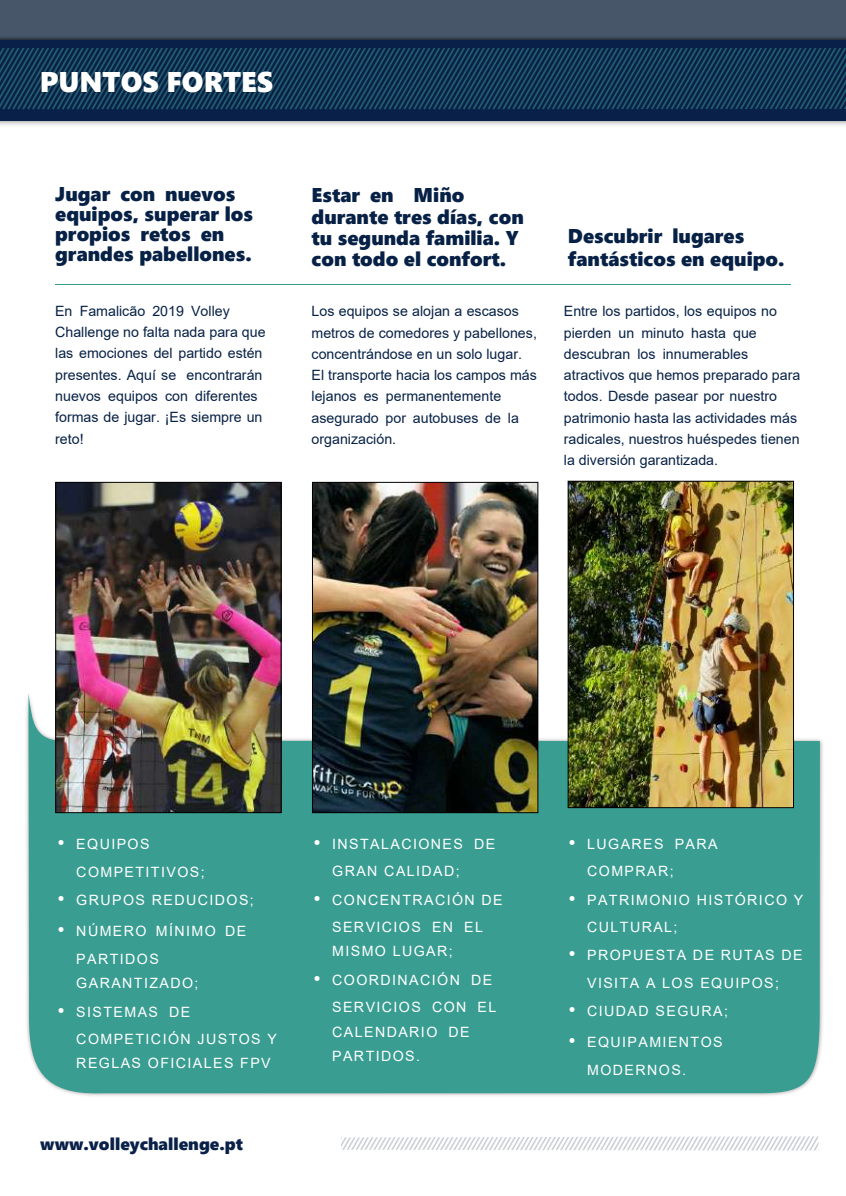
<style>
.page{position:relative;width:846px;height:1196px;background:#fff}
.page>*{position:absolute;margin:0;border:0;box-sizing:border-box;transform-origin:0 0}
.t1{font:28.4px "Segoe UI Black";color:#fff}
.t2{font:19.8px/19.8px "Segoe UI Black";color:#072146}
.t3{font:17px "Segoe UI Black";color:#092148}
.t4{font:14.2px/21.4px "Arial";color:#072146}
.t5{font:14.2px/27.2px "Arial";letter-spacing:.1em;color:#fff}
.s1{font-family:"VAG Rounded BT";font-size:17px}
</style>
<div class="page">
<div style="left:0;top:0;width:845px;height:61px;background:#475669"></div>
<img style="left:0;top:37px;width:845px;height:89px">
<div style="left:0;top:40px;width:845px;height:80px;background:#092148"></div>
<svg style="left:0;top:48px;width:845px;height:62px"></svg>
<svg style="left:341px;top:1136px;width:477px;height:14px"></svg>
<div style="left:28px;top:693px;width:791px;height:401px;background:#399d91"></div>
<img style="left:57px;top:484px;width:222px;height:327px">
<div style="left:55px;top:482px;width:226px;height:331px;border:1px solid #000"></div>
<img style="left:314px;top:484px;width:222px;height:327px">
<div style="left:312px;top:482px;width:226px;height:331px;border:1px solid #000"></div>
<hr style="left:55px;top:284px;width:735px;height:1px;background:#389c90">
<img style="left:569px;top:483px;width:222px;height:323px">
<div style="left:567px;top:481px;width:226px;height:327px;border:1px solid #000"></div>
<img style="left:39px;top:37px;width:312px;height:89px">
<h1 class="t1" style="left:40px;top:71px;width:235px">PUNTOS FORTES</h1>
<h2 class="t2" style="left:55px;top:186px;width:199px">Jugar con nuevos equipos, superar los propios retos en grandes pabellones.</h2>
<p class="t4" style="left:55px;top:301px;width:212px">En Famalicão 2019 Volley<br>Challenge no falta nada para que las emociones del partido estén presentes. Aquí se encontrarán nuevos equipos con diferentes formas de jugar. ¡Es siempre un reto!</p>
<h2 class="t2" style="left:311px;top:187px;width:214px;line-height:21.2px">Estar en Miño durante tres días, con tu segunda familia. Y con todo el confort.</h2>
<p class="t4" style="left:311px;top:302px;width:227px">Los equipos se alojan a escasos metros de comedores y pabellones, concentrándose en un solo lugar.<br>El transporte hacia los campos más lejanos es permanentemente asegurado por autobuses de la organización.</p>
<h2 class="t2" style="left:567px;top:226px;width:218px;line-height:22.8px">Descubrir lugares fantásticos en equipo.</h2>
<p class="t4" style="left:563px;top:302px;width:238px">Entre los partidos, los equipos no pierden un minuto hasta que descubran los innumerables atractivos que hemos preparado para todos. Desde pasear por nuestro patrimonio hasta las actividades más radicales, nuestros huéspedes tienen la diversión garantizada.</p>
<p class="t5" style="left:76px;top:832px;width:130px;text-indent:-20px"><span class="s1">•</span> EQUIPOS<br>COMPETITIVOS;</p>
<p class="t5" style="left:56px;top:888px;width:199px"><span class="s1">•</span> GRUPOS REDUCIDOS;</p>
<p class="t5" style="left:76px;top:919px;width:171px;text-indent:-20px"><span class="s1">•</span> NÚMERO MÍNIMO DE<br>PARTIDOS</p>
<p class="t5" style="left:76px;top:970px;width:124px">GARANTIZADO;</p>
<p class="t5" style="left:76px;top:999px;width:202px;text-indent:-20px"><span class="s1">•</span> SISTEMAS DE<br>COMPETICIÓN JUSTOS Y</p>
<p class="t5" style="left:76px;top:1051px;width:196px">REGLAS OFICIALES FPV</p>
<p class="t3" style="left:40px;top:1137px;width:204px">www.volleychallenge.pt</p>
<p class="t5" style="left:332px;top:831px;width:164px;text-indent:-20px"><span class="s1">•</span> INSTALACIONES DE<br>GRAN CALIDAD;</p>
<p class="t5" style="left:312px;top:887px;width:192px;text-align:center"><span class="s1">•</span> CONCENTRACIÓN DE<br>SERVICIOS EN EL</p>
<p class="t5" style="left:332px;top:939px;width:122px">MISMO LUGAR;</p>
<p class="t5" style="left:312px;top:967px;width:186px;text-align:right"><span class="s1">•</span> COORDINACIÓN DE<br>SERVICIOS CON EL</p>
<p class="t5" style="left:332px;top:1020px;width:139px;line-height:24.4px">CALENDARIO DE<br>PARTIDOS.</p>
<p class="t5" style="left:587px;top:831px;width:132px;text-indent:-20px"><span class="s1">•</span> LUGARES PARA<br>COMPRAR;</p>
<p class="t5" style="left:587px;top:887px;width:218px;text-indent:-20px"><span class="s1">•</span> PATRIMONIO HISTÓRICO Y<br>CULTURAL;</p>
<p class="t5" style="left:567px;top:943px;width:237px;text-align:center"><span class="s1">•</span> PROPUESTA DE RUTAS DE<br>VISITA A LOS EQUIPOS;</p>
<p class="t5" style="left:567px;top:998px;width:162px"><span class="s1">•</span> CIUDAD SEGURA;</p>
<p class="t5" style="left:587px;top:1030px;width:137px;text-indent:-20px"><span class="s1">•</span> EQUIPAMIENTOS<br>MODERNOS.</p>
</div>
